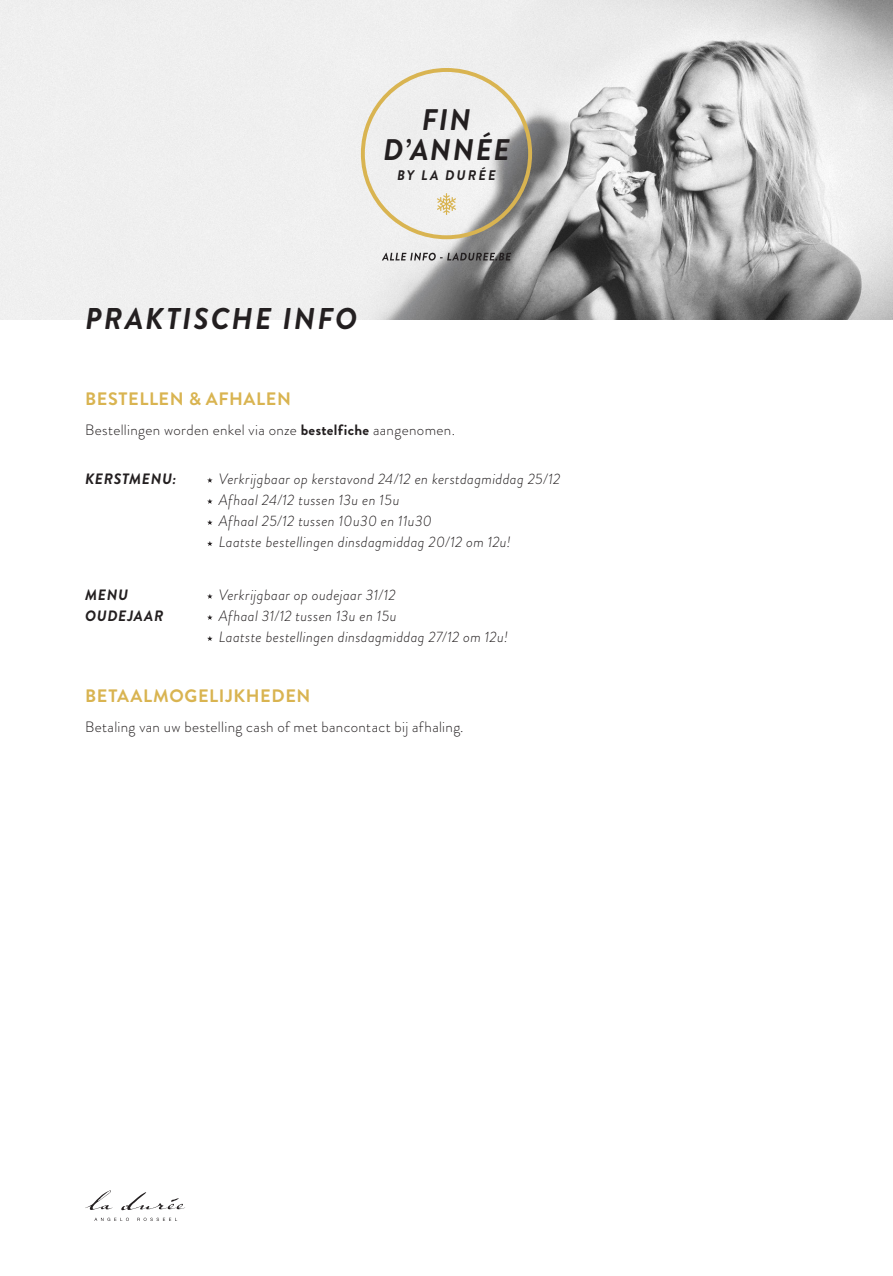
<style>
.page{position:relative;width:893px;height:1276px;background:#fff}
.page>*{position:absolute;margin:0;border:0;box-sizing:border-box;transform-origin:0 0}
.t1{font:italic 700 30px "Brandon Grotesque";letter-spacing:.07em;color:#231f20}
.t2{font:italic 700 29.7px "Brandon Grotesque";letter-spacing:.05em;color:#231f20}
.t3{font:700 18px "Brandon Grotesque";letter-spacing:.035em;color:#d9b451}
.t4{font:italic 300 15px "Brandon Grotesque";letter-spacing:.025em;color:#231f20}
.t5{font:300 15px "Brandon Grotesque";letter-spacing:.025em;color:#231f20}
.t6{font:italic 700 15px/21px "Brandon Grotesque";letter-spacing:.04em;color:#231f20}
.t7{font:italic 700 13.95px "Brandon Grotesque";letter-spacing:.145em;color:#231f20}
.s1{font-weight:700}
</style>
<div class="page">
<img style="left:0;top:0;width:893px;height:319px">
<div style="left:361px;top:68px;width:171px;height:171px;border:4px solid #d9b451;border-radius:50%"></div>
<svg style="left:437px;top:193px;width:19px;height:22px"></svg>
<svg style="left:382px;top:253px;width:129px;height:8px"></svg>
<svg style="left:85px;top:1190px;width:28px;height:20px"></svg>
<svg style="left:94px;top:1217px;width:35px;height:4px"></svg>
<svg style="left:137px;top:1217px;width:40px;height:4px"></svg>
<svg style="left:121px;top:1192px;width:64px;height:18px"></svg>
<svg style="left:207px;top:478px;width:5px;height:4px"></svg>
<svg style="left:207px;top:499px;width:5px;height:5px"></svg>
<svg style="left:207px;top:520px;width:5px;height:5px"></svg>
<svg style="left:207px;top:541px;width:5px;height:5px"></svg>
<svg style="left:207px;top:594px;width:5px;height:5px"></svg>
<svg style="left:207px;top:615px;width:5px;height:5px"></svg>
<svg style="left:207px;top:636px;width:5px;height:5px"></svg>
<p class="t2" style="left:422px;top:98px;width:50px">FIN</p>
<p class="t2" style="left:383px;top:129px;width:128px">D’ANNÉE</p>
<p class="t7" style="left:397px;top:165px;width:100px">BY LA DURÉE</p>
<p class="t1" style="left:85px;top:297px;width:273px">PRAKTISCHE INFO</p>
<p class="t3" style="left:85px;top:386px;width:207px">BESTELLEN &amp; AFHALEN</p>
<p class="t5" style="left:85px;top:419px;width:371px">Bestellingen worden enkel via onze <span class="s1">bestelfiche</span> aangenomen.</p>
<p class="t6" style="left:85px;top:468px;width:93px">KERSTMENU:</p>
<p class="t6" style="left:85px;top:584px;width:80px">MENU<br>OUDEJAAR</p>
<p class="t4" style="left:219px;top:469px;width:343px">Verkrijgbaar op kerstavond 24/12 en kerstdagmiddag 25/12</p>
<p class="t4" style="left:219px;top:490px;width:182px">Afhaal 24/12 tussen 13u en 15u</p>
<p class="t4" style="left:219px;top:511px;width:215px">Afhaal 25/12 tussen 10u30 en 11u30</p>
<p class="t4" style="left:219px;top:532px;width:294px">Laatste bestellingen dinsdagmiddag 20/12 om 12u!</p>
<p class="t4" style="left:219px;top:585px;width:178px">Verkrijgbaar op oudejaar 31/12</p>
<p class="t4" style="left:219px;top:606px;width:179px">Afhaal 31/12 tussen 13u en 15u</p>
<p class="t4" style="left:219px;top:627px;width:291px">Laatste bestellingen dinsdagmiddag 27/12 om 12u!</p>
<p class="t3" style="left:85px;top:683px;width:227px">BETAALMOGELIJKHEDEN</p>
<p class="t5" style="left:85px;top:717px;width:380px">Betaling van uw bestelling cash of met bancontact bij afhaling.</p>
</div>
